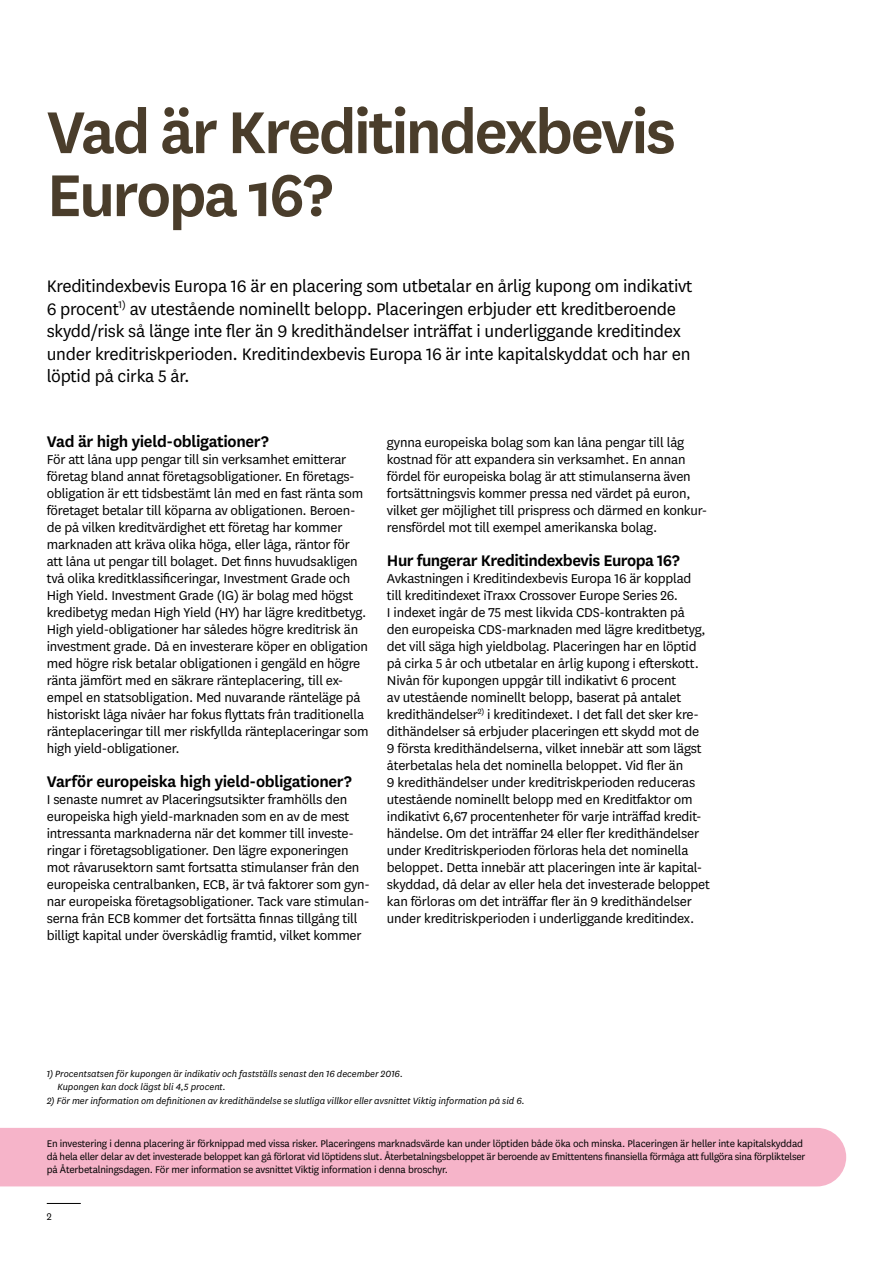
<style>
.page{position:relative;width:893px;height:1263px;background:#fff}
.page>*{position:absolute;margin:0;border:0;box-sizing:border-box;transform-origin:0 0}
.t1{font:600 69px/63px "Skandia Sans";letter-spacing:-.04em;color:#4a3d2b}
.t2{font:19.5px/22.5px "Skandia Sans";letter-spacing:-.015em;color:#000}
.t3{font:600 18px "Skandia Sans";letter-spacing:-.02em;color:#000}
.t4{font:15px/17px "Skandia Sans";letter-spacing:-.015em;color:#000}
.t5{font:11.25px/12.9px "Skandia Sans";letter-spacing:-.015em;color:#000}
.t6{font:italic 10.5px/13.5px "Skandia Sans";letter-spacing:-.005em;color:#000}
</style>
<div class="page">
<hr style="left:47px;top:1203px;width:34px;height:1px;background:#000">
<div style="left:0;top:1128px;width:846px;height:58px;background:#f6b4c9"></div>
<h1 class="t1" style="left:47px;top:96px;width:631px">Vad är Kreditindexbevis<br>Europa 16?</h1>
<p class="t2" style="left:47px;top:274px;width:647px">Kreditindexbevis Europa 16 är en placering som utbetalar en årlig kupong om indikativt 6 procent<sup>1)</sup> av utestående nominellt belopp. Placeringen erbjuder ett kreditberoende skydd/risk så länge inte fler än 9 kredithändelser inträffat i underliggande kreditindex under kreditriskperioden. Kreditindexbevis Europa 16 är inte kapitalskyddat och har en löptid på cirka 5 år.</p>
<p class="t3" style="left:47px;top:429px;width:223px">Vad är high yield-obligationer?</p>
<p class="t4" style="left:47px;top:450px;width:323px">För att låna upp pengar till sin verksamhet emitterar företag bland annat företagsobligationer. En företags&shy;obligation är ett tidsbestämt lån med en fast ränta som företaget betalar till köparna av obligationen. Beroen&shy;de på vilken kreditvärdighet ett företag har kommer marknaden att kräva olika höga, eller låga, räntor för att låna ut pengar till bolaget. Det finns huvudsakligen två olika kreditklassificeringar, Investment Grade och High Yield. Investment Grade (IG) är bolag med högst kredibetyg medan High Yield (HY) har lägre kreditbetyg.<br>High yield-obligationer har således högre kreditrisk än investment grade. Då en investerare köper en obligation med högre risk betalar obligationen i gengäld en högre ränta jämfört med en säkrare ränteplacering, till ex&shy;empel en statsobligation. Med nuvarande ränteläge på historiskt låga nivåer har fokus flyttats från traditionella ränteplaceringar till mer riskfyllda ränteplaceringar som high yield-obligationer.</p>
<p class="t3" style="left:47px;top:769px;width:306px">Varför europeiska high yield-obligationer?</p>
<p class="t4" style="left:47px;top:790px;width:325px">I senaste numret av Placeringsutsikter framhölls den europeiska high yield-marknaden som en av de mest intressanta marknaderna när det kommer till investe&shy;ringar i företagsobligationer. Den lägre exponeringen mot råvarusektorn samt fortsatta stimulanser från den europeiska centralbanken, ECB, är två faktorer som gyn&shy;nar europeiska företagsobligationer. Tack vare stimulan&shy;serna från ECB kommer det fortsätta finnas tillgång till billigt kapital under överskådlig framtid, vilket kommer</p>
<p class="t4" style="left:387px;top:433px;width:322px">gynna europeiska bolag som kan låna pengar till låg kostnad för att expandera sin verksamhet. En annan fördel för europeiska bolag är att stimulanserna även fortsättningsvis kommer pressa ned värdet på euron, vilket ger möjlighet till prispress och därmed en konkur&shy;rensfördel mot till exempel amerikanska bolag.</p>
<p class="t3" style="left:387px;top:548px;width:294px">Hur fungerar Kreditindexbevis Europa 16?</p>
<p class="t4" style="left:387px;top:569px;width:325px">Avkastningen i Kreditindexbevis Europa 16 är kopplad till kreditindexet iTraxx Crossover Europe Series 26.<br>I indexet ingår de 75 mest likvida CDS-kontrakten på den europeiska CDS-marknaden med lägre kreditbetyg, det vill säga high yieldbolag. Placeringen har en löptid på cirka 5 år och utbetalar en årlig kupong i efterskott.<br>Nivån för kupongen uppgår till indikativt 6 procent<br>av utestående nominellt belopp, baserat på antalet kredithändelser<sup>2)</sup> i kreditindexet. I det fall det sker kre&shy;dithändelser så erbjuder placeringen ett skydd mot de 9 första kredithändelserna, vilket innebär att som lägst återbetalas hela det nominella beloppet. Vid fler än<br>9 kredithändelser under kreditriskperioden reduceras utestående nominellt belopp med en Kreditfaktor om indikativt 6,67 procentenheter för varje inträffad kredit&shy;händelse. Om det inträffar 24 eller fler kredithändelser under Kreditriskperioden förloras hela det nominella beloppet. Detta innebär att placeringen inte är kapital&shy;skyddad, då delar av eller hela det investerade beloppet kan förloras om det inträffar fler än 9 kredithändelser under kreditriskperioden i underliggande kreditindex.</p>
<p class="t6" style="left:58px;top:1066px;width:347px;text-indent:-11px">1) Procentsatsen för kupongen är indikativ och fastställs senast den 16 december 2016.<br>Kupongen kan dock lägst bli 4,5 procent.</p>
<p class="t6" style="left:47px;top:1093px;width:480px">2) För mer information om definitionen av kredithändelse se slutliga villkor eller avsnittet Viktig information på sid 6.</p>
<p class="t5" style="left:47px;top:1137px;width:760px">En investering i denna placering är förknippad med vissa risker. Placeringens marknadsvärde kan under löptiden både öka och minska. Placeringen är heller inte kapitalskyddad då hela eller delar av det investerade beloppet kan gå förlorat vid löptidens slut. Återbetalningsbeloppet är beroende av Emittentens finansiella förmåga att fullgöra sina förpliktelser på Återbetalningsdagen. För mer information se avsnittet Viktig information i denna broschyr.</p>
<p class="t5" style="left:47px;top:1210px;width:6px">2</p>
</div>
